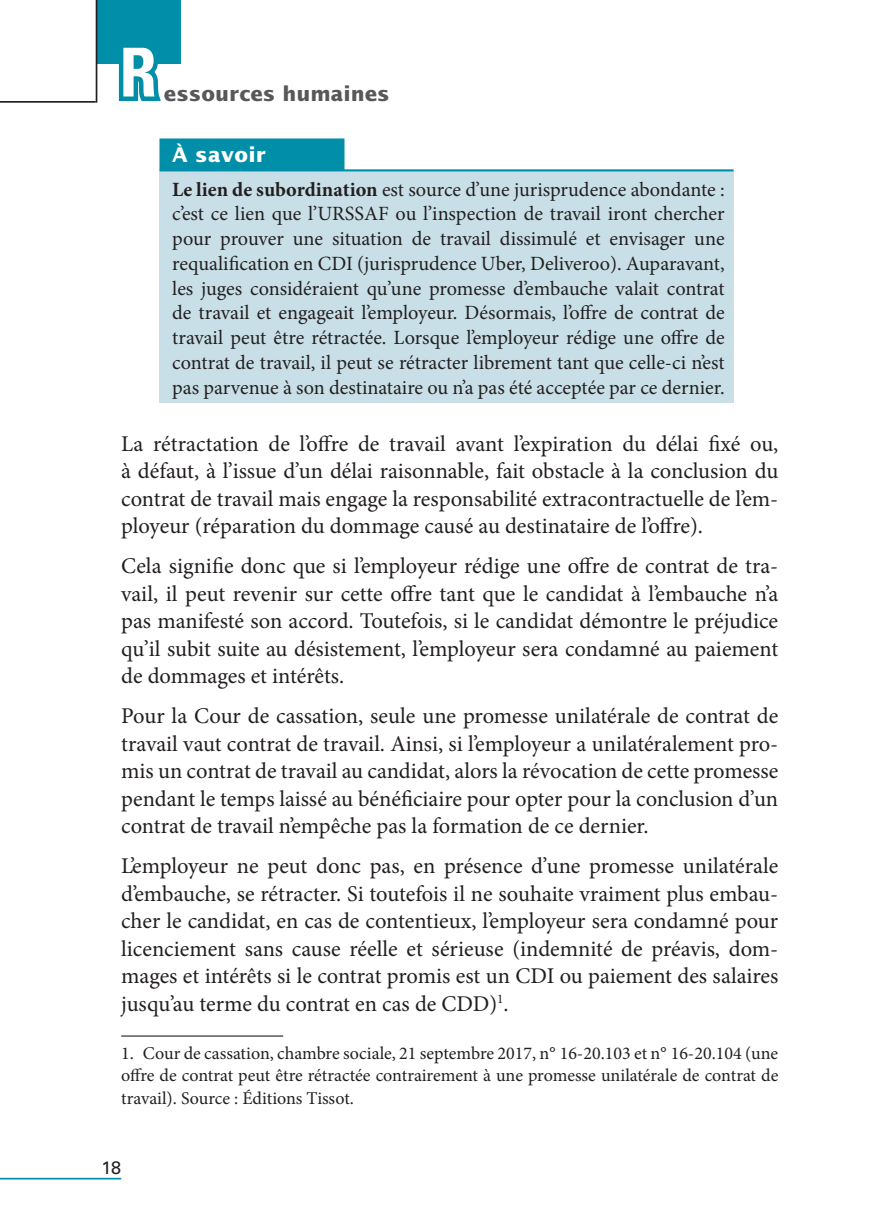
<style>
.page{position:relative;width:874px;height:1212px;background:#fff}
.page>*{position:absolute;margin:0;border:0;box-sizing:border-box;transform-origin:0 0}
.t1{font:700 condensed 67.5px "Univers LT Std";color:#fff}
.Texte_Courant{font:22.5px/27.4px "Minion Pro";color:#231f20;text-align:justify}
.Zoom{font:20.25px/24.8px "Minion Pro";color:#231f20;text-align:justify}
.t2{font:700 20.25px "Lucida Sans Std";color:#57585a}
.Zoom_Titre{font:700 20.25px "Lucida Sans Std";letter-spacing:.01em;color:#fff}
.Note_de_bas_de_page{font:18px/22.5px "Minion Pro";color:#231f20;text-align:justify}
.t3{font:18px "Univers LT Std";color:#231f20}
.s1{font-weight:700}
</style>
<div class="page">
<div style="left:96px;top:0;width:84px;height:64px;background:#008ea8"></div>
<svg style="left:118px;top:64px;width:43px;height:37px;background:#249eb4"></svg>
<hr style="left:96px;top:0;width:1px;height:103px;background:#231f20">
<hr style="left:0;top:101px;width:96px;height:2px;background:#231f20">
<hr style="left:0;top:1178px;width:121px;height:1px;background:#008ea8">
<div style="left:159px;top:138px;width:185px;height:32px;background:#008ea8"></div>
<hr style="left:159px;top:169px;width:574px;height:3px;background:#008ea8">
<div style="left:159px;top:172px;width:574px;height:230px;background:#c8dfe7"></div>
<hr style="left:121px;top:1035px;width:162px;height:1px;background:#231f20">
<h1 class="t1" style="left:119px;top:31px;width:39px">R</h1>
<p class="t2" style="left:164px;top:82px;width:227px">essources humaines</p>
<p class="Zoom_Titre" style="left:172px;top:144px;width:95px">À savoir</p>
<p class="Zoom" style="left:172px;top:177px;width:554px"><span class="s1">Le lien de subordination</span> est source d’une jurisprudence abondante : c’est ce lien que l’URSSAF ou l’inspection de travail iront chercher pour prouver une situation de travail dissimulé et envisager une requalification en CDI (jurisprudence Uber, Deliveroo). Auparavant, les juges considéraient qu’une promesse d’embauche valait contrat de travail et engageait l’employeur. Désormais, l’offre de contrat de travail peut être rétractée. Lorsque l’employeur rédige une offre de contrat de travail, il peut se rétracter librement tant que celle-ci n’est pas parvenue à son destinataire ou n’a pas été acceptée par ce dernier.</p>
<p class="Texte_Courant" style="left:121px;top:430px;width:658px">La rétractation de l’offre de travail avant l’expiration du délai fixé ou, à défaut, à l’issue d’un délai raisonnable, fait obstacle à la conclusion du contrat de travail mais engage la responsabilité extracontractuelle de l’em&shy;ployeur (réparation du dommage causé au destinataire de l’offre).</p>
<p class="Texte_Courant" style="left:121px;top:552px;width:658px">Cela signifie donc que si l’employeur rédige une offre de contrat de tra&shy;vail, il peut revenir sur cette offre tant que le candidat à l’embauche n’a pas manifesté son accord. Toutefois, si le candidat démontre le préjudice qu’il subit suite au désistement, l’employeur sera condamné au paiement de dommages et intérêts.</p>
<p class="Texte_Courant" style="left:121px;top:702px;width:659px">Pour la Cour de cassation, seule une promesse unilatérale de contrat de travail vaut contrat de travail. Ainsi, si l’employeur a unilatéralement pro&shy;mis un contrat de travail au candidat, alors la révocation de cette promesse pendant le temps laissé au bénéficiaire pour opter pour la conclusion d’un contrat de travail n’empêche pas la formation de ce dernier.</p>
<p class="Texte_Courant" style="left:121px;top:852px;width:658px">L’employeur ne peut donc pas, en présence d’une promesse unilatérale d’embauche, se rétracter. Si toutefois il ne souhaite vraiment plus embau&shy;cher le candidat, en cas de contentieux, l’employeur sera condamné pour licenciement sans cause réelle et sérieuse (indemnité de préavis, dom&shy;mages et intérêts si le contrat promis est un CDI ou paiement des salaires jusqu’au terme du contrat en cas de CDD)<sup>1</sup>.</p>
<p class="Note_de_bas_de_page" style="left:121px;top:1041px;width:658px">1. Cour de cassation, chambre sociale, 21 septembre 2017, n° 16-20.103 et n° 16-20.104 (une offre de contrat peut être rétractée contrairement à une promesse unilatérale de contrat de travail). Source : Éditions Tissot.</p>
<p class="t3" style="left:101px;top:1157px;width:21px">18</p>
</div>
